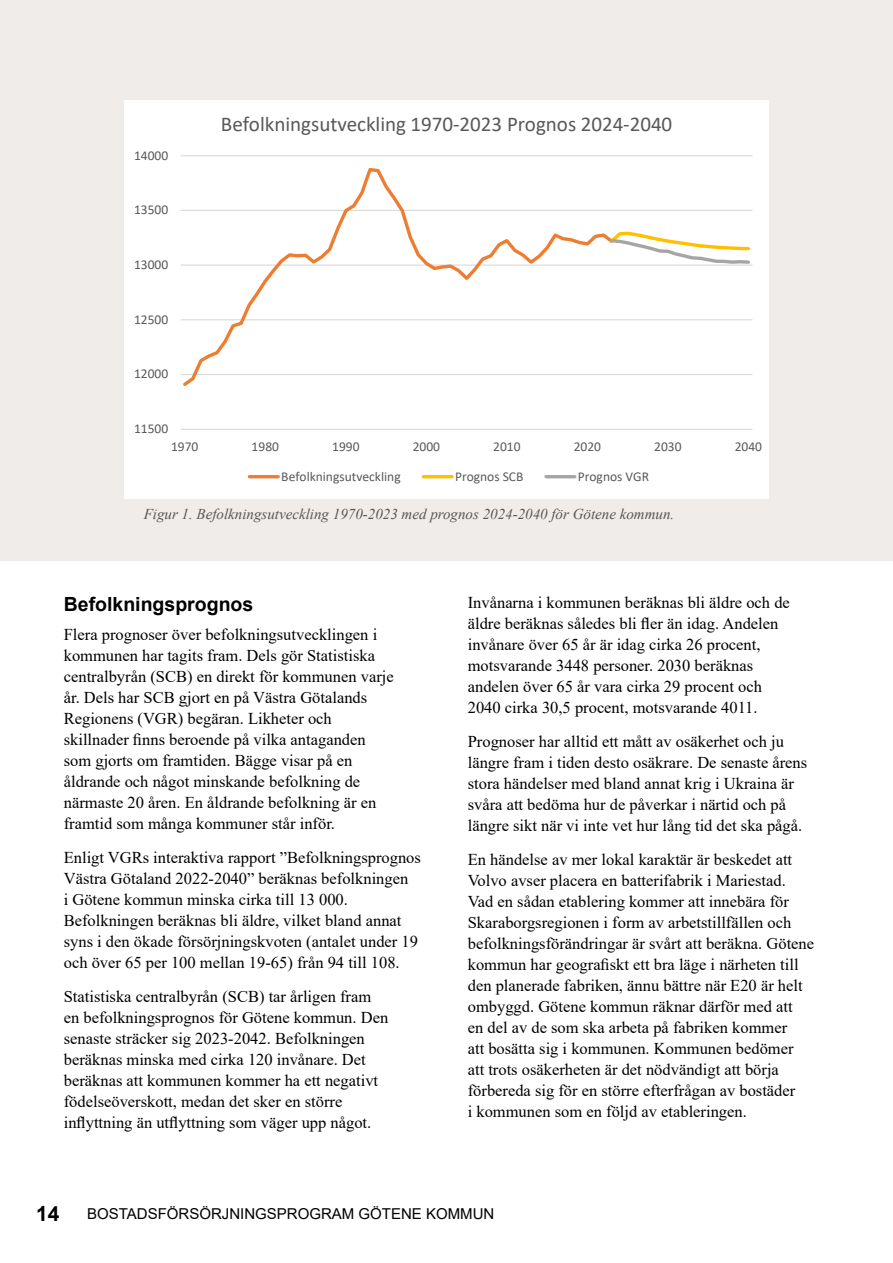
<style>
.page{position:relative;width:893px;height:1263px;background:#fff}
.page>*{position:absolute;margin:0;border:0;box-sizing:border-box;transform-origin:0 0}
.t1{font:21px "Calibri";letter-spacing:-.005em;color:#595959}
.t2{font:700 21px "Arial";color:#000}
.t3{font:700 19.5px "Arial";color:#000}
.t4{font:16.5px/21px "Times New Roman";color:#000}
.t5{font:italic 15px "Times New Roman";color:#575756}
.t6{font:15px "Arial";color:#000}
.t7{font:13.5px "Calibri";color:#595959}
</style>
<div class="page">
<div style="left:0;top:0;width:893px;height:560px;background:#efecea"></div>
<div style="left:124px;top:100px;width:645px;height:398px;background:#fff"></div>
<hr style="left:181px;top:374px;width:571px;height:1px;background:#d9d9d9">
<hr style="left:181px;top:319px;width:571px;height:1px;background:#d9d9d9">
<hr style="left:181px;top:210px;width:571px;height:1px;background:#d9d9d9">
<hr style="left:181px;top:155px;width:571px;height:1px;background:#d9d9d9">
<hr style="left:181px;top:429px;width:571px;height:1px;background:#d9d9d9">
<svg style="left:181px;top:168px;width:435px;height:218px"></svg>
<svg style="left:607px;top:230px;width:145px;height:36px"></svg>
<hr style="left:249px;top:475px;width:29px;height:3px;background:#ed7d31">
<hr style="left:423px;top:475px;width:29px;height:3px;background:#ffc000">
<hr style="left:546px;top:475px;width:29px;height:3px;background:#a5a5a5">
<p class="t7" style="left:134px;top:146px;width:36px">14000</p>
<p class="t7" style="left:134px;top:200px;width:36px">13500</p>
<p class="t7" style="left:134px;top:255px;width:36px">13000</p>
<p class="t7" style="left:134px;top:310px;width:36px">12500</p>
<p class="t7" style="left:134px;top:364px;width:36px">12000</p>
<p class="t7" style="left:134px;top:419px;width:36px">11500</p>
<p class="t1" style="left:221px;top:110px;width:453px">Befolkningsutveckling 1970-2023 Prognos 2024-2040</p>
<p class="t7" style="left:171px;top:437px;width:29px">1970</p>
<p class="t7" style="left:252px;top:437px;width:29px">1980</p>
<p class="t7" style="left:332px;top:437px;width:29px">1990</p>
<p class="t7" style="left:413px;top:437px;width:29px">2000</p>
<p class="t7" style="left:493px;top:437px;width:29px">2010</p>
<p class="t7" style="left:574px;top:437px;width:29px">2020</p>
<p class="t7" style="left:654px;top:437px;width:29px">2030</p>
<p class="t7" style="left:735px;top:437px;width:29px">2040</p>
<p class="t7" style="left:281px;top:467px;width:121px">Befolkningsutveckling</p>
<p class="t7" style="left:455px;top:467px;width:70px">Prognos SCB</p>
<p class="t7" style="left:578px;top:467px;width:73px">Prognos VGR</p>
<p class="t5" style="left:144px;top:504px;width:532px">Figur 1. Befolkningsutveckling 1970-2023 med prognos 2024-2040 för Götene kommun.</p>
<p class="t3" style="left:64px;top:590px;width:191px">Befolkningsprognos</p>
<p class="t4" style="left:64px;top:623px;width:331px">Flera prognoser över befolkningsutvecklingen i kommunen har tagits fram. Dels gör Statistiska centralbyrån (SCB) en direkt för kommunen varje år. Dels har SCB gjort en på Västra Götalands Regionens (VGR) begäran. Likheter och skillnader finns beroende på vilka antaganden som gjorts om framtiden. Bägge visar på en åldrande och något minskande befolkning de närmaste 20 åren. En åldrande befolkning är en framtid som många kommuner står inför.</p>
<p class="t4" style="left:64px;top:846px;width:359px">Enligt VGRs interaktiva rapport ”Befolkningsprognos Västra Götaland 2022-2040” beräknas befolkningen<br>i Götene kommun minska cirka till 13 000.<br>Befolkningen beräknas bli äldre, vilket bland annat syns i den ökade försörjningskvoten (antalet under 19 och över 65 per 100 mellan 19‑65) från 94 till 108.</p>
<p class="t4" style="left:64px;top:985px;width:326px">Statistiska centralbyrån (SCB) tar årligen fram en befolkningsprognos för Götene kommun. Den senaste sträcker sig 2023-2042. Befolkningen beräknas minska med cirka 120 invånare. Det beräknas att kommunen kommer ha ett negativt födelseöverskott, medan det sker en större inflyttning än utflyttning som väger upp något.</p>
<p class="t4" style="left:468px;top:591px;width:324px">Invånarna i kommunen beräknas bli äldre och de äldre beräknas således bli fler än idag. Andelen invånare över 65 år är idag cirka 26 procent, motsvarande 3448 personer. 2030 beräknas andelen över 65 år vara cirka 29 procent och 2040 cirka 30,5 procent, motsvarande 4011.</p>
<p class="t4" style="left:468px;top:730px;width:341px">Prognoser har alltid ett mått av osäkerhet och ju längre fram i tiden desto osäkrare. De senaste årens stora händelser med bland annat krig i Ukraina är svåra att bedöma hur de påverkar i närtid och på längre sikt när vi inte vet hur lång tid det ska pågå.</p>
<p class="t4" style="left:468px;top:848px;width:348px">En händelse av mer lokal karaktär är beskedet att Volvo avser placera en batterifabrik i Mariestad.<br>Vad en sådan etablering kommer att innebära för Skaraborgsregionen i form av arbetstillfällen och befolkningsförändringar är svårt att beräkna. Götene kommun har geografiskt ett bra läge i närheten till den planerade fabriken, ännu bättre när E20 är helt ombyggd. Götene kommun räknar därför med att<br>en del av de som ska arbeta på fabriken kommer<br>att bosätta sig i kommunen. Kommunen bedömer att trots osäkerheten är det nödvändigt att börja förbereda sig för en större efterfrågan av bostäder<br>i kommunen som en följd av etableringen.</p>
<p class="t2" style="left:36px;top:1199px;width:25px">14</p>
<p class="t6" style="left:87px;top:1203px;width:409px">BOSTADSFÖRSÖRJNINGSPROGRAM GÖTENE KOMMUN</p>
</div>
